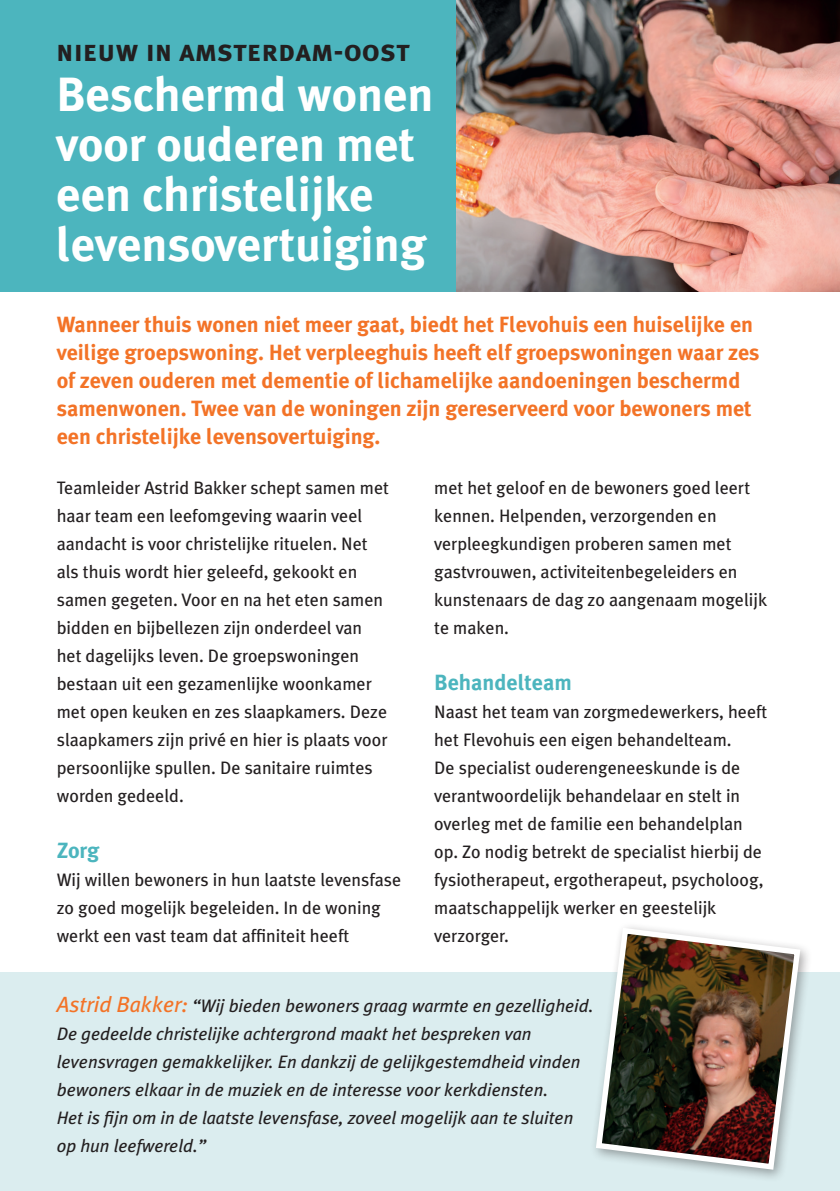
<style>
.page{position:relative;width:840px;height:1191px;background:#fff}
.page>*{position:absolute;margin:0;border:0;box-sizing:border-box;transform-origin:0 0}
.PLAT{font:700 48px/50px "Meta Plus";color:#fff}
.PLAT-2{font:30px "Meta Plus Bold Caps";color:#231f20}
.PLAT-3{font:700 22px/28px "Meta Plus";letter-spacing:-.005em;color:#f37327}
.TK{font:700 22px "Meta Plus";color:#4cb5be}
.PLAT-4{font:18px/28px "Meta Plus";color:#231f20}
.PLAT-5{font:italic 18px/28px "Meta Plus";color:#231f20}
.s1{font-size:22px;color:#f37327}
</style>
<div class="page">
<div style="left:0;top:972px;width:839px;height:219px;background:#dbedef"></div>
<div style="left:0;top:0;width:839px;height:291px;background:#4cb5be"></div>
<div style="left:589px;top:921px;width:223px;height:261px;background:#231f20;opacity:.4"></div>
<img style="left:592px;top:925px;width:210px;height:247px">
<img style="left:456px;top:0;width:383px;height:291px">
<p class="PLAT-2" style="left:56px;top:33px;width:355px">nieuw in amsterdam-oost</p>
<p class="PLAT" style="left:56px;top:69px;width:379px">Beschermd wonen voor ouderen met een christelijke levensovertuiging</p>
<p class="PLAT-3" style="left:57px;top:311px;width:704px">Wanneer thuis wonen niet meer gaat, biedt het Flevohuis een huiselijke en veilige groepswoning. Het verpleeghuis heeft elf groepswoningen waar zes of zeven ouderen met dementie of lichamelijke aandoeningen beschermd samenwonen. Twee van de woningen zijn gereserveerd voor bewoners met een christelijke levensovertuiging.</p>
<p class="PLAT-4" style="left:57px;top:473px;width:333px">Teamleider Astrid Bakker schept samen met haar team een leefomgeving waarin veel aandacht is voor christelijke rituelen. Net als thuis wordt hier geleefd, gekookt en samen gegeten. Voor en na het eten samen bidden en bijbellezen zijn onderdeel van het dagelijks leven. De groepswoningen bestaan uit een gezamenlijke woonkamer met open keuken en zes slaapkamers. Deze slaapkamers zijn privé en hier is plaats voor persoonlijke spullen. De sanitaire ruimtes worden gedeeld.</p>
<p class="TK" style="left:57px;top:837px;width:44px">Zorg</p>
<p class="PLAT-4" style="left:57px;top:865px;width:346px">Wij willen bewoners in hun laatste levensfase zo goed mogelijk begeleiden. In de woning werkt een vast team dat affiniteit heeft</p>
<p class="PLAT-4" style="left:434px;top:473px;width:334px">met het geloof en de bewoners goed leert kennen. Helpenden, verzorgenden en verpleegkundigen proberen samen met gastvrouwen, activiteitenbegeleiders en kunstenaars de dag zo aangenaam mogelijk te maken.</p>
<p class="TK" style="left:434px;top:669px;width:139px">Behandelteam</p>
<p class="PLAT-4" style="left:434px;top:697px;width:334px">Naast het team van zorgmedewerkers, heeft het Flevohuis een eigen behandelteam.<br>De specialist ouderengeneeskunde is de verantwoordelijk behandelaar en stelt in overleg met de familie een behandelplan op. Zo nodig betrekt de specialist hierbij de fysiotherapeut, ergotherapeut, psycholoog, maatschappelijk werker en geestelijk verzorger.</p>
<p class="PLAT-5" style="left:57px;top:991px;width:538px"><span class="s1">Astrid Bakker:</span> “Wij bieden bewoners graag warmte en gezelligheid.<br>De gedeelde christelijke achtergrond maakt het bespreken van levensvragen gemakkelijker. En dankzij de gelijkgestemdheid vinden bewoners elkaar in de muziek en de interesse voor kerkdiensten.<br>Het is fijn om in de laatste levensfase, zoveel mogelijk aan te sluiten op hun leefwereld.”</p>
</div>
